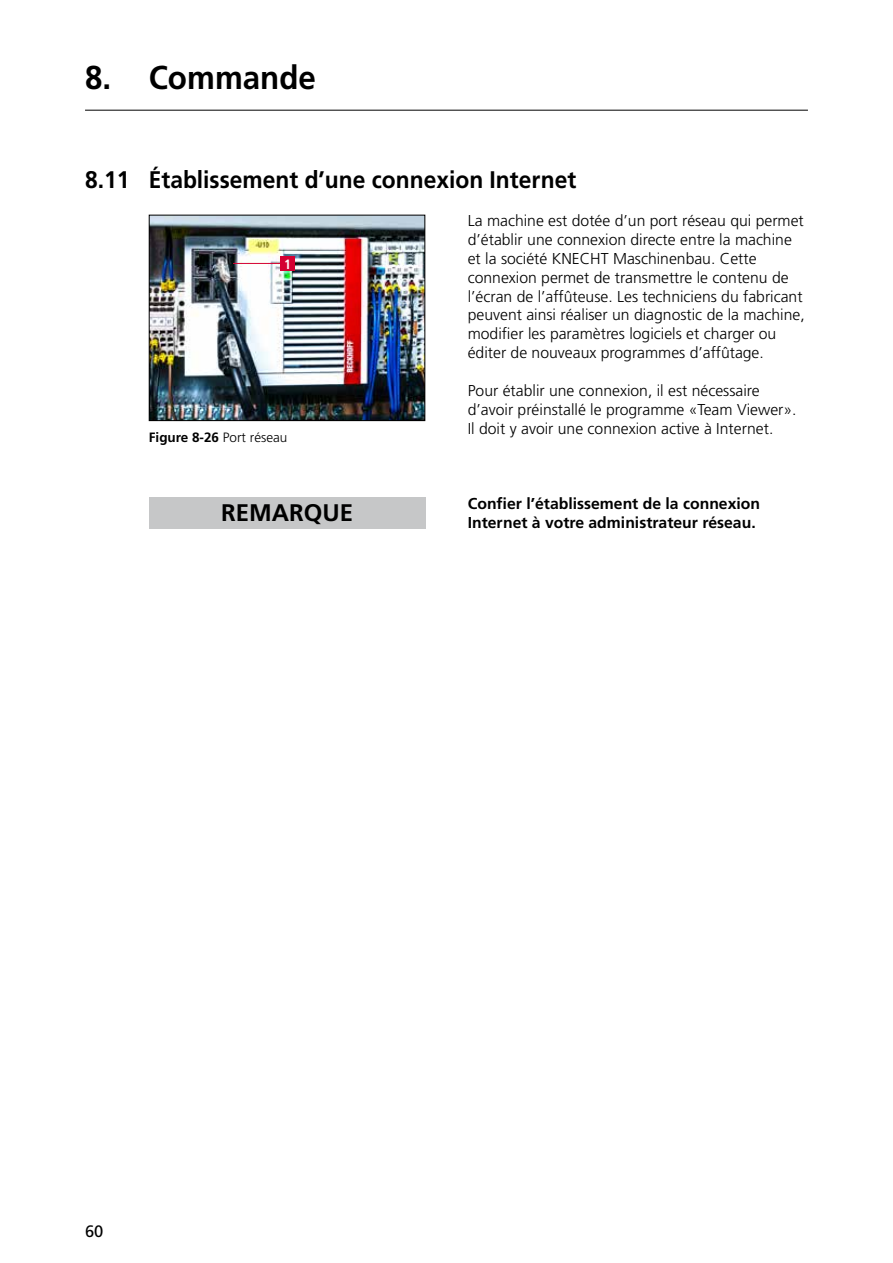
<style>
.page{position:relative;width:893px;height:1263px;background:#fff}
.page>*{position:absolute;margin:0;border:0;box-sizing:border-box;transform-origin:0 0}
.t1{font:700 33px "Frutiger LT";color:#000;scale:.95 1}
.t2{font:700 24px "Frutiger LT";color:#000;scale:.95 1}
.t3{font:700 24px "Frutiger LT";color:#000}
.t4{font:16.5px "Frutiger LT";color:#000}
.t5{font:300 15.75px/18.9px "Frutiger LT";color:#000}
.t6{font:700 15.75px/18.9px "Frutiger LT";color:#000}
.t7{font:700 13.5px "Frutiger LT";color:#000}
.t8{font:700 condensed 13.5px "Frutiger LT";color:#fff}
.s1{font-weight:300}
</style>
<div class="page">
<img style="left:151px;top:217px;width:272px;height:202px">
<div style="left:149px;top:215px;width:276px;height:206px;border:1px solid #000"></div>
<div style="left:149px;top:497px;width:276px;height:32px;background:#c6c7c8"></div>
<hr style="left:85px;top:110px;width:723px;height:1px;background:#000">
<div style="left:280px;top:256px;width:15px;height:15px;background:#d40032"></div>
<hr style="left:233px;top:263px;width:48px;height:1px;background:#d40032">
<h1 class="t1" style="left:85px;top:58px;width:245px">8. Commande</h1>
<h2 class="t2" style="left:85px;top:166px;width:518px">8.11 Établissement d’une connexion Internet</h2>
<p class="t5" style="left:468px;top:211px;width:338px">La machine est dotée d’un port réseau qui permet d’établir une connexion directe entre la machine et la société KNECHT Maschinenbau. Cette connexion permet de transmettre le contenu de l’écran de l’affûteuse. Les techniciens du fabricant peuvent ainsi réaliser un diagnostic de la machine, modifier les paramètres logiciels et charger ou éditer de nouveaux programmes d’affûtage.</p>
<p class="t5" style="left:468px;top:381px;width:330px">Pour établir une connexion, il est nécessaire d’avoir préinstallé le programme «Team Viewer».<br>Il doit y avoir une connexion active à Internet.</p>
<p class="t8" style="left:284px;top:256px;width:9px">1</p>
<p class="t7" style="left:149px;top:429px;width:140px">Figure 8-26 <span class="s1">Port réseau</span></p>
<h2 class="t3" style="left:221px;top:499px;width:134px">REMARQUE</h2>
<p class="t6" style="left:468px;top:495px;width:294px">Confier l’établissement de la connexion<br>Internet à votre administrateur réseau.</p>
<p class="t4" style="left:85px;top:1222px;width:20px">60</p>
</div>
